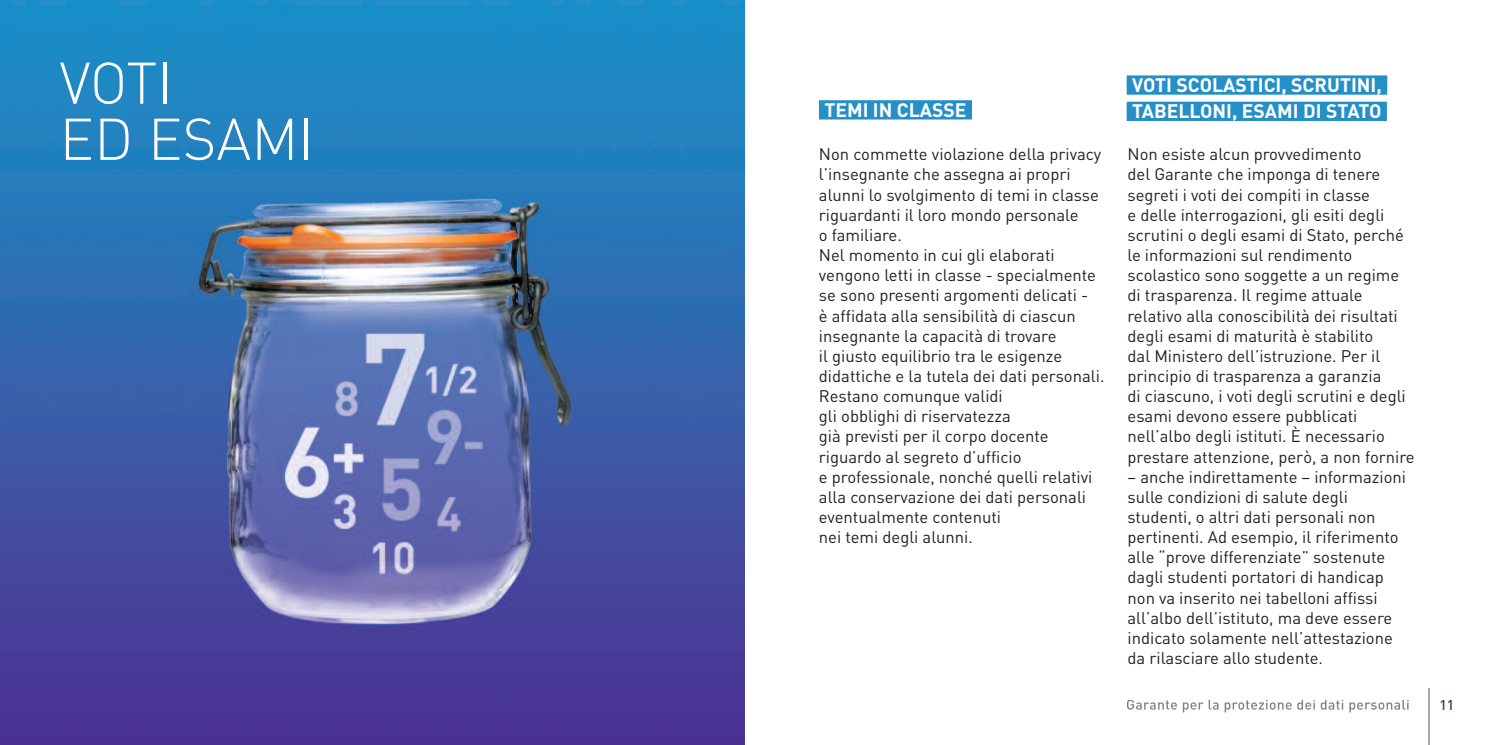
<style>
.page{position:relative;width:1489px;height:745px;background:#fff}
.page>*{position:absolute;margin:0;border:0;box-sizing:border-box;transform-origin:0 0}
.t1{font:300 57.75px/56px "DIN";color:#fff}
.t2{font:700 19.25px/26.2px "DIN";color:#fff}
.t3{font:16.62px/20.1px "DIN";color:#231f20}
.t4{font:500 14px "DIN";color:#1b4458}
.s1{color:#2590c8}
</style>
<div class="page">
<img style="left:0;top:0;width:744px;height:744px">
<svg style="left:1127px;top:700px;width:103px;height:12px"></svg>
<hr style="left:1428px;top:687px;width:1px;height:57px;background:#a8a9ad">
<div style="left:819px;top:100px;width:152px;height:19px;background:#2590c8"></div>
<div style="left:1126px;top:75px;width:260px;height:20px;background:#2590c8"></div>
<div style="left:1126px;top:102px;width:260px;height:19px;background:#2590c8"></div>
<h1 class="t1" style="left:60px;top:56px;width:256px">VOTI<br>ED ESAMI</h1>
<p class="t2" style="left:819px;top:97px;width:154px"><span class="s1">.</span>TEMI IN CLASSE<span class="s1">.</span></p>
<p class="t2" style="left:1126px;top:72px;width:262px"><span class="s1">.</span>VOTI SCOLASTICI, SCRUTINI,<span class="s1">. .</span>TABELLONI, ESAMI DI STATO<span class="s1">.</span></p>
<p class="t3" style="left:818px;top:144px;width:287px">Non commette violazione della privacy l’insegnante che assegna ai propri alunni lo svolgimento di temi in classe riguardanti il loro mondo personale<br>o familiare.<br>Nel momento in cui gli elaborati vengono letti in classe - specialmente se sono presenti argomenti delicati -<br>è affidata alla sensibilità di ciascun insegnante la capacità di trovare<br>il giusto equilibrio tra le esigenze didattiche e la tutela dei dati personali.<br>Restano comunque validi<br>gli obblighi di riservatezza<br>già previsti per il corpo docente riguardo al segreto d’ufficio<br>e professionale, nonché quelli relativi alla conservazione dei dati personali eventualmente contenuti<br>nei temi degli alunni.</p>
<p class="t3" style="left:1127px;top:144px;width:288px">Non esiste alcun provvedimento<br>del Garante che imponga di tenere segreti i voti dei compiti in classe<br>e delle interrogazioni, gli esiti degli scrutini o degli esami di Stato, perché le informazioni sul rendimento scolastico sono soggette a un regime di trasparenza. Il regime attuale relativo alla conoscibilità dei risultati degli esami di maturità è stabilito<br>dal Ministero dell’istruzione. Per il principio di trasparenza a garanzia<br>di ciascuno, i voti degli scrutini e degli esami devono essere pubblicati nell’albo degli istituti. È necessario prestare attenzione, però, a non fornire</p>
<p class="t3" style="left:1127px;top:466px;width:280px">– anche indirettamente – informazioni sulle condizioni di salute degli studenti, o altri dati personali non pertinenti. Ad esempio, il riferimento alle “prove differenziate” sostenute dagli studenti portatori di handicap non va inserito nei tabelloni affissi all’albo dell’istituto, ma deve essere indicato solamente nell’attestazione da rilasciare allo studente.</p>
<p class="t4" style="left:1439px;top:696px;width:16px">11</p>
</div>
